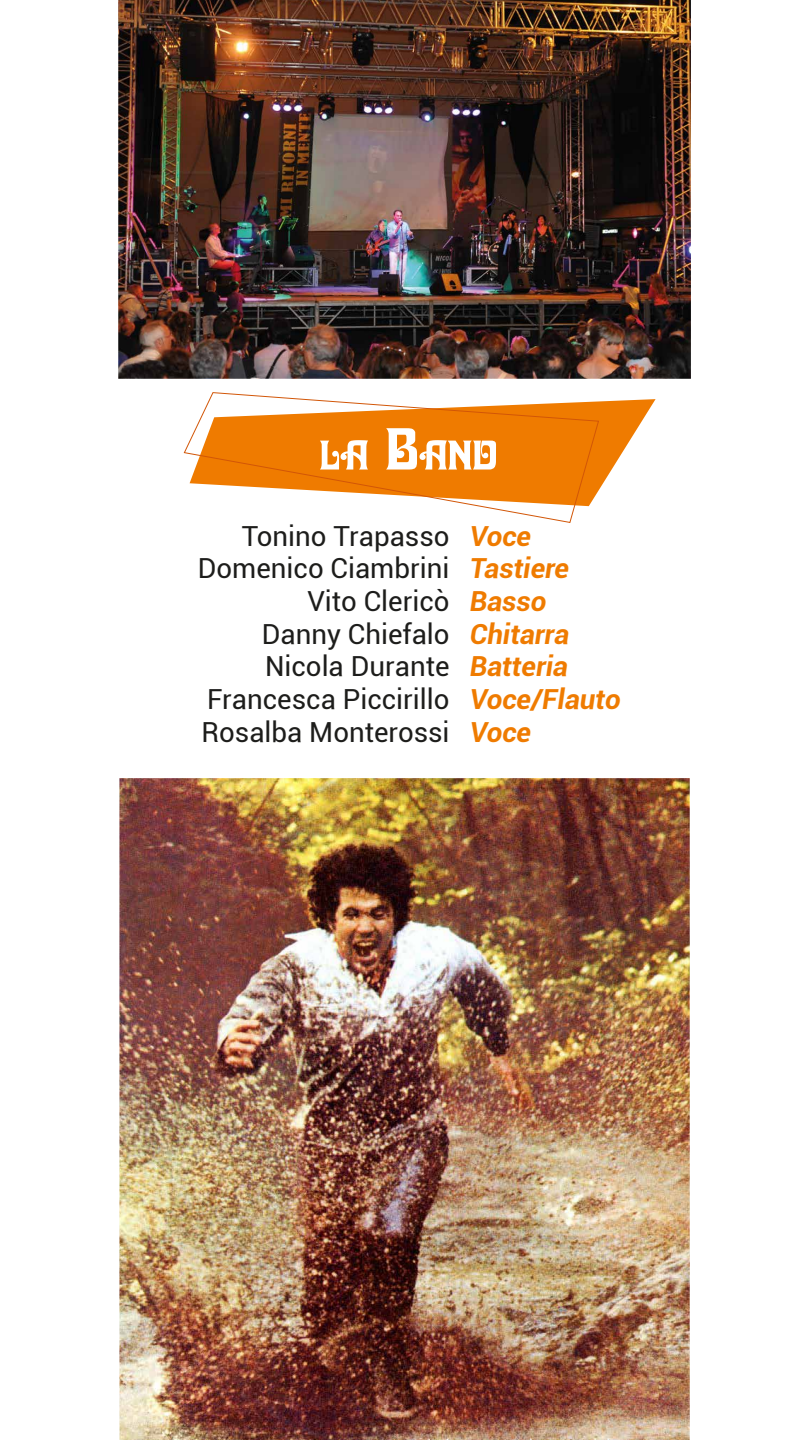
<style>
.page{position:relative;width:810px;height:1440px;background:#fff}
.page>*{position:absolute;margin:0;border:0;box-sizing:border-box;transform-origin:0 0}
.t1{font:57.38px "Davida";color:#fff}
.t2{font:27.67px/32.7px "Roboto";color:#1d1d1b;text-align:right}
.t3{font:italic 700 27.67px/32.7px "Roboto";color:#ef7b00}
</style>
<div class="page">
<svg style="left:599px;top:399px;width:57px;height:91px"></svg>
<img style="left:118px;top:0;width:573px;height:379px">
<img style="left:119px;top:778px;width:571px;height:662px">
<svg style="left:183px;top:392px;width:416px;height:131px"></svg>
<h1 class="t1" style="left:319px;top:415px;width:180px">la Band</h1>
<p class="t2" style="left:198px;top:518px;width:253px">Tonino Trapasso<br>Domenico Ciambrini<br>Vito Clericò<br>Danny Chiefalo<br>Nicola Durante<br>Francesca Piccirillo<br>Rosalba Monterossi</p>
<p class="t3" style="left:470px;top:518px;width:152px">Voce<br>Tastiere<br>Basso<br>Chitarra<br>Batteria<br>Voce/Flauto<br>Voce</p>
</div>
